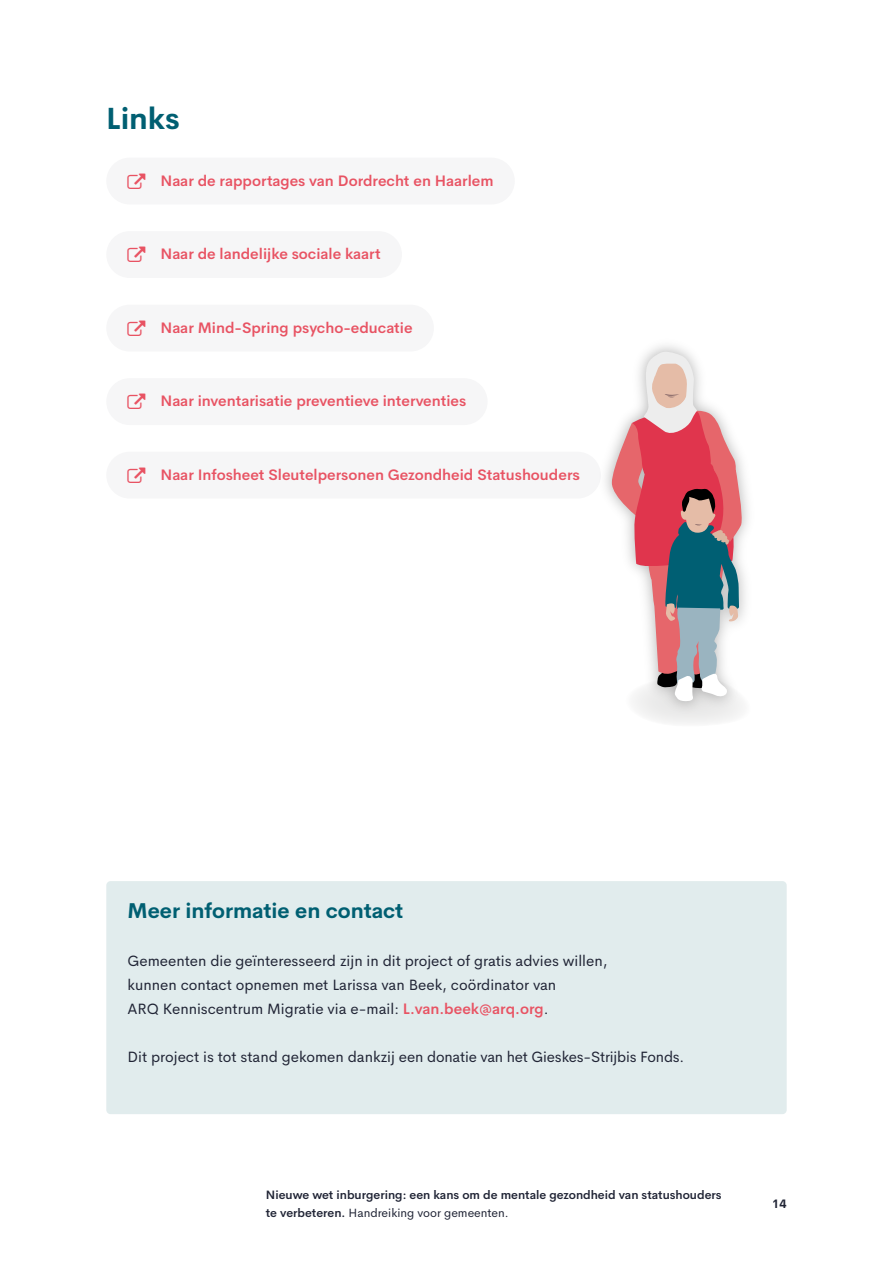
<style>
.page{position:relative;width:893px;height:1263px;background:#fff}
.page>*{position:absolute;margin:0;border:0;box-sizing:border-box;transform-origin:0 0}
.t1{font:700 30px "Cerebri Sans";color:#005f72}
.t2{font:700 21px "Cerebri Sans";color:#005f72}
.t3{font:15px/24px "Cerebri Sans";color:#202435}
.t4{font:600 15px "Cerebri Sans";color:#e85363}
.t5{font:600 12px/18px "Cerebri Sans";color:#202435}
.t6{font:700 12px "Cerebri Sans";color:#202435}
.s1{font-weight:600;color:#e85363}
.s2{font-weight:400}
</style>
<div class="page">
<div style="left:106px;top:881px;width:681px;height:233px;background:#e1eced;border-radius:4px"></div>
<div style="left:106px;top:158px;width:409px;height:46px;background:#f6f6f7;border-radius:23px"></div>
<div style="left:106px;top:231px;width:296px;height:47px;background:#f6f6f7;border-radius:23px"></div>
<div style="left:106px;top:305px;width:328px;height:46px;background:#f6f6f7;border-radius:23px"></div>
<div style="left:106px;top:378px;width:382px;height:47px;background:#f6f6f7;border-radius:23px"></div>
<div style="left:106px;top:452px;width:495px;height:46px;background:#f6f6f7;border-radius:23px"></div>
<svg style="left:671px;top:350px;width:77px;height:373px"></svg>
<img style="left:605px;top:345px;width:66px;height:378px">
<h1 class="t1" style="left:106px;top:94px;width:75px">Links</h1>
<p class="t4" style="left:161px;top:169px;width:334px">Naar de rapportages van Dordrecht en Haarlem</p>
<p class="t4" style="left:161px;top:242px;width:222px">Naar de landelijke sociale kaart</p>
<p class="t4" style="left:161px;top:316px;width:254px">Naar Mind-Spring psycho-educatie</p>
<p class="t4" style="left:161px;top:389px;width:307px">Naar inventarisatie preventieve interventies</p>
<p class="t4" style="left:161px;top:463px;width:421px">Naar Infosheet Sleutelpersonen Gezondheid Statushouders</p>
<h2 class="t2" style="left:128px;top:894px;width:277px">Meer informatie en contact</h2>
<p class="t3" style="left:128px;top:948px;width:481px">Gemeenten die geïnteresseerd zijn in dit project of gratis advies willen, kunnen contact opnemen met Larissa van Beek, coördinator van<br>ARQ Kenniscentrum Migratie via e-mail: <span class="s1">L.van.beek@arq.org</span>.</p>
<p class="t3" style="left:128px;top:1044px;width:558px">Dit project is tot stand gekomen dankzij een donatie van het Gieskes-Strijbis Fonds.</p>
<p class="t5" style="left:266px;top:1185px;width:457px">Nieuwe wet inburgering: een kans om de mentale gezondheid van statushouders te verbeteren. <span class="s2">Handreiking voor gemeenten.</span></p>
<p class="t6" style="left:772px;top:1194px;width:16px">14</p>
</div>
